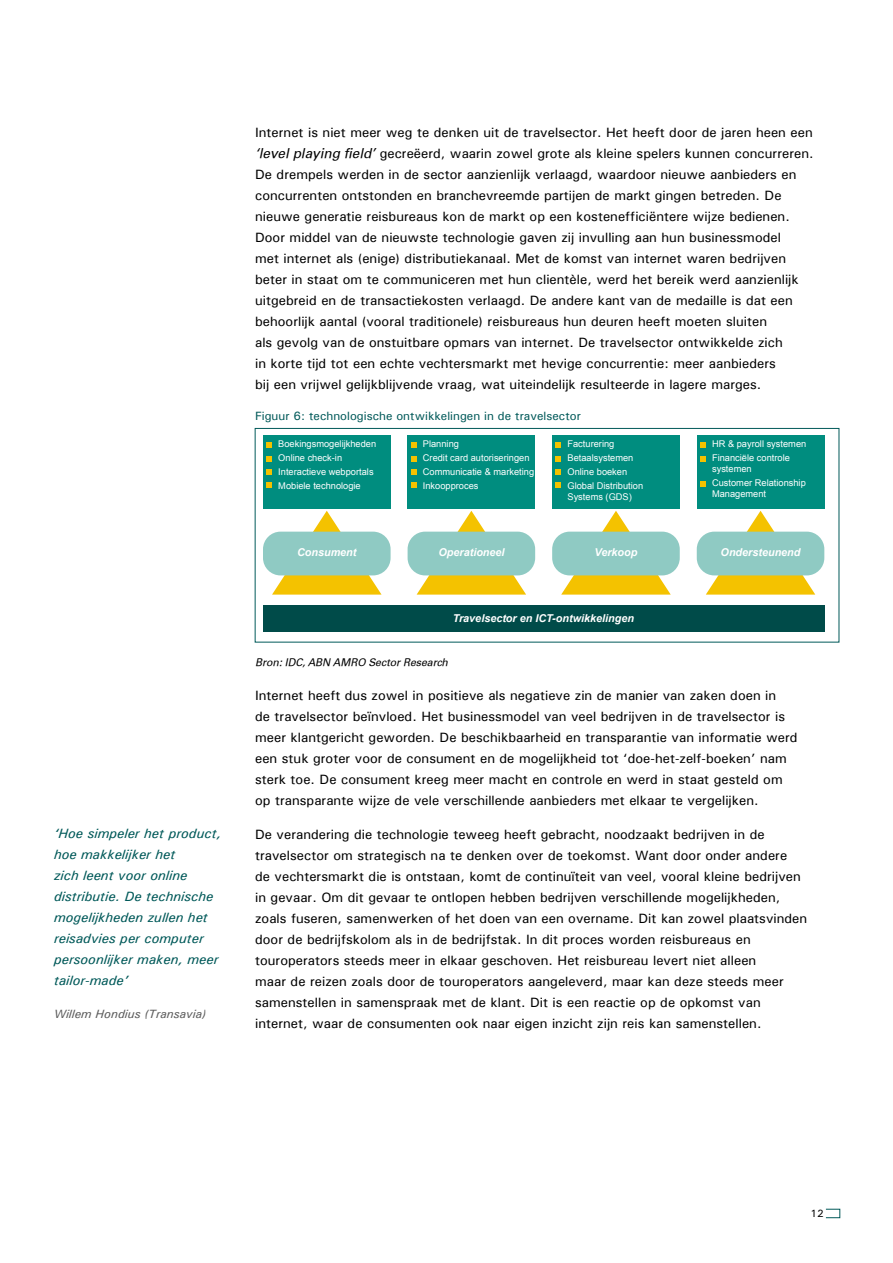
<style>
.page{position:relative;width:893px;height:1263px;background:#fff}
.page>*{position:absolute;margin:0;border:0;box-sizing:border-box;transform-origin:0 0}
.t1{font:13.5px/21px "Univers";color:#000}
.t2{font:italic 13.5px/21px "Univers";color:#005959}
.t3{font:12px "Univers";color:#005959}
.t4{font:italic 12px "Univers";color:#5d5d5d}
.t5{font:italic 700 10.8px "Arial";color:#fff}
.t6{font:italic 10.5px "Univers";color:#000}
.t7{font:10.5px "Univers";color:#000}
.t8{font:9.3px/14.2px "Arial";color:#fff}
.s1{font-style:italic}
</style>
<div class="page">
<div style="left:826px;top:1209px;width:14px;height:9px;border:1px solid #005959"></div>
<svg style="left:272px;top:511px;width:110px;height:84px"></svg>
<svg style="left:417px;top:511px;width:109px;height:84px"></svg>
<svg style="left:561px;top:511px;width:110px;height:84px"></svg>
<svg style="left:706px;top:511px;width:109px;height:84px"></svg>
<div style="left:263px;top:435px;width:128px;height:74px;background:#008d7f"></div>
<div style="left:408px;top:435px;width:127px;height:74px;background:#008d7f"></div>
<div style="left:552px;top:435px;width:128px;height:74px;background:#008d7f"></div>
<div style="left:697px;top:435px;width:127px;height:74px;background:#008d7f"></div>
<svg style="left:267px;top:442px;width:5px;height:6px"></svg>
<svg style="left:267px;top:456px;width:5px;height:5px"></svg>
<svg style="left:267px;top:469px;width:5px;height:5px"></svg>
<svg style="left:267px;top:483px;width:5px;height:5px"></svg>
<svg style="left:411px;top:442px;width:5px;height:6px"></svg>
<svg style="left:411px;top:456px;width:5px;height:5px"></svg>
<svg style="left:411px;top:469px;width:5px;height:5px"></svg>
<svg style="left:411px;top:483px;width:5px;height:5px"></svg>
<svg style="left:556px;top:442px;width:5px;height:6px"></svg>
<svg style="left:556px;top:456px;width:5px;height:5px"></svg>
<svg style="left:556px;top:469px;width:5px;height:5px"></svg>
<svg style="left:556px;top:483px;width:5px;height:5px"></svg>
<svg style="left:700px;top:442px;width:5px;height:6px"></svg>
<svg style="left:700px;top:456px;width:5px;height:5px"></svg>
<svg style="left:700px;top:481px;width:5px;height:5px"></svg>
<div style="left:263px;top:532px;width:128px;height:43px;background:#8fcac3;border-radius:18px"></div>
<div style="left:408px;top:532px;width:127px;height:43px;background:#8fcac3;border-radius:18px"></div>
<div style="left:552px;top:532px;width:128px;height:43px;background:#8fcac3;border-radius:18px"></div>
<div style="left:697px;top:532px;width:127px;height:43px;background:#8fcac3;border-radius:18px"></div>
<div style="left:263px;top:605px;width:561px;height:27px;background:#004b49"></div>
<div style="left:255px;top:428px;width:584px;height:214px;border:1px solid #005959"></div>
<p class="t2" style="left:54px;top:822px;width:169px">‘Hoe simpeler het product, hoe makkelijker het<br>zich leent voor online distributie. De technische mogelijkheden zullen het reisadvies per computer persoonlijker maken, meer tailor-made’</p>
<p class="t4" style="left:54px;top:1007px;width:154px">Willem Hondius (Transavia)</p>
<p class="t1" style="left:255px;top:122px;width:560px">Internet is niet meer weg te denken uit de travelsector. Het heeft door de jaren heen een <span class="s1">‘level playing field’</span> gecreëerd, waarin zowel grote als kleine spelers kunnen concurreren.<br>De drempels werden in de sector aanzienlijk verlaagd, waardoor nieuwe aanbieders en concurrenten ontstonden en branchevreemde partijen de markt gingen betreden. De nieuwe generatie reisbureaus kon de markt op een kostenefficiëntere wijze bedienen.<br>Door middel van de nieuwste technologie gaven zij invulling aan hun businessmodel<br>met internet als (enige) distributiekanaal. Met de komst van internet waren bedrijven beter in staat om te communiceren met hun clientèle, werd het bereik werd aanzienlijk uitgebreid en de transactiekosten verlaagd. De andere kant van de medaille is dat een behoorlijk aantal (vooral traditionele) reisbureaus hun deuren heeft moeten sluiten<br>als gevolg van de onstuitbare opmars van internet. De travelsector ontwikkelde zich<br>in korte tijd tot een echte vechtersmarkt met hevige concurrentie: meer aanbieders<br>bij een vrijwel gelijkblijvende vraag, wat uiteindelijk resulteerde in lagere marges.</p>
<p class="t3" style="left:255px;top:408px;width:327px">Figuur 6: technologische ontwikkelingen in de travelsector</p>
<p class="t8" style="left:278px;top:436px;width:99px">Boekingsmogelijkheden<br>Online check-in<br>Interactieve webportals<br>Mobiele technologie</p>
<p class="t8" style="left:423px;top:436px;width:113px">Planning<br>Credit card autoriseringen<br>Communicatie &amp; marketing<br>Inkoopproces</p>
<p class="t8" style="left:567px;top:436px;width:77px">Facturering<br>Betaalsystemen<br>Online boeken<br>Global Distribution</p>
<p class="t8" style="left:567px;top:490px;width:66px">Systems (GDS)</p>
<p class="t8" style="left:712px;top:436px;width:96px">HR &amp; payroll systemen<br>Financiële controle</p>
<p class="t8" style="left:712px;top:462px;width:95px">systemen<br>Customer Relationship</p>
<p class="t8" style="left:712px;top:487px;width:56px">Management</p>
<p class="t5" style="left:297px;top:546px;width:61px">Consument</p>
<p class="t5" style="left:438px;top:546px;width:68px">Operationeel</p>
<p class="t5" style="left:594px;top:546px;width:44px">Verkoop</p>
<p class="t5" style="left:721px;top:546px;width:81px">Ondersteunend</p>
<p class="t5" style="left:453px;top:611px;width:183px">Travelsector en ICT-ontwikkelingen</p>
<p class="t6" style="left:255px;top:657px;width:194px">Bron: IDC, ABN AMRO Sector Research</p>
<p class="t1" style="left:255px;top:685px;width:544px">Internet heeft dus zowel in positieve als negatieve zin de manier van zaken doen in<br>de travelsector beïnvloed. Het businessmodel van veel bedrijven in de travelsector is meer klantgericht geworden. De beschikbaarheid en transparantie van informatie werd een stuk groter voor de consument en de mogelijkheid tot ‘doe-het-zelf-boeken’ nam sterk toe. De consument kreeg meer macht en controle en werd in staat gesteld om op transparante wijze de vele verschillende aanbieders met elkaar te vergelijken.</p>
<p class="t1" style="left:255px;top:824px;width:554px">De verandering die technologie teweeg heeft gebracht, noodzaakt bedrijven in de travelsector om strategisch na te denken over de toekomst. Want door onder andere<br>de vechtersmarkt die is ontstaan, komt de continuïteit van veel, vooral kleine bedrijven in gevaar. Om dit gevaar te ontlopen hebben bedrijven verschillende mogelijkheden, zoals fuseren, samenwerken of het doen van een overname. Dit kan zowel plaatsvinden door de bedrijfskolom als in de bedrijfstak. In dit proces worden reisbureaus en touroperators steeds meer in elkaar geschoven. Het reisbureau levert niet alleen<br>maar de reizen zoals door de touroperators aangeleverd, maar kan deze steeds meer samenstellen in samenspraak met de klant. Dit is een reactie op de opkomst van internet, waar de consumenten ook naar eigen inzicht zijn reis kan samenstellen.</p>
<p class="t7" style="left:811px;top:1206px;width:15px">12</p>
</div>
